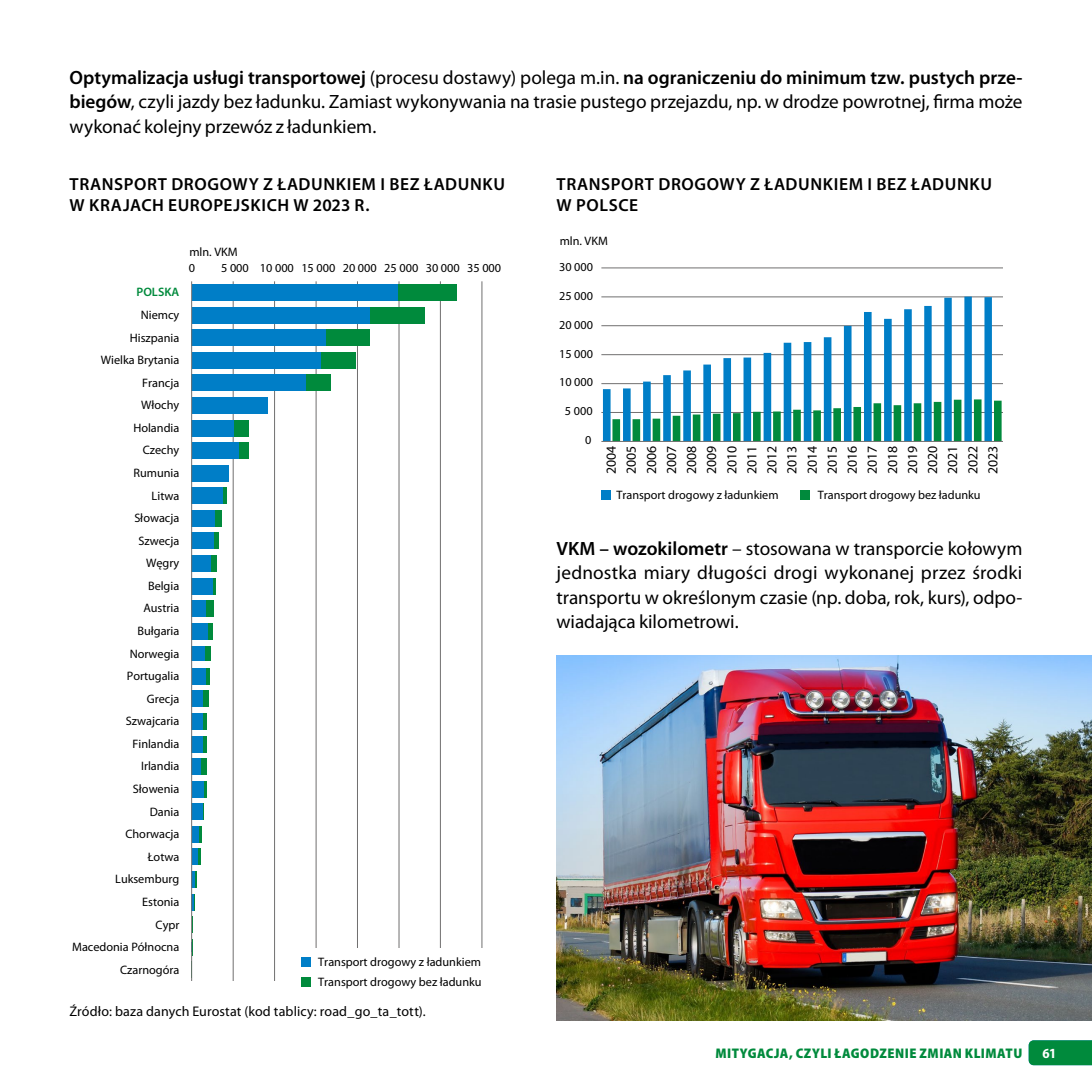
<style>
.page{position:relative;width:1092px;height:1092px;background:#fff}
.page>*{position:absolute;margin:0;border:0;box-sizing:border-box;transform-origin:0 0}
.t1{font:19.25px/24.5px "Myriad Pro";letter-spacing:-.005em;color:#000;text-align:justify}
.t2{font:600 17.5px/21px "Myriad Pro";letter-spacing:.035em;color:#000}
.t3{font:14px "Myriad Pro";letter-spacing:.005em;color:#000}
.t4{font:900 semi-condensed 14px "Myriad Pro";letter-spacing:.035em;color:#008a3c}
.t5{font:700 semi-condensed 14px "Myriad Pro";color:#fff}
.t6{font:13.83px/20.1px "Myriad Pro";color:#000;text-align:justify}
.t7{font:12.25px/22.6px "Myriad Pro";color:#000}
.t8{font:600 12.25px "Myriad Pro";color:#008a3c}
.s1{font-weight:600}
</style>
<div class="page">
<div style="left:1028px;top:1040px;width:63px;height:25px;background:#008a3c"></div>
<div style="left:800px;top:490px;width:9px;height:10px;background:#008a3c"></div>
<div style="left:600px;top:490px;width:10px;height:10px;background:#007ec7"></div>
<hr style="left:601px;top:267px;width:401px;height:1px;background:#706f6f">
<hr style="left:601px;top:296px;width:401px;height:1px;background:#706f6f">
<hr style="left:601px;top:325px;width:401px;height:1px;background:#706f6f">
<hr style="left:601px;top:354px;width:401px;height:1px;background:#706f6f">
<hr style="left:601px;top:383px;width:401px;height:1px;background:#706f6f">
<hr style="left:601px;top:412px;width:401px;height:1px;background:#706f6f">
<svg style="left:603px;top:296px;width:388px;height:145px"></svg>
<svg style="left:612px;top:399px;width:389px;height:42px"></svg>
<hr style="left:601px;top:441px;width:401px;height:1px;background:#706f6f">
<hr style="left:481px;top:281px;width:1px;height:699px;background:#706f6f">
<hr style="left:440px;top:281px;width:1px;height:699px;background:#706f6f">
<hr style="left:398px;top:281px;width:1px;height:699px;background:#706f6f">
<hr style="left:357px;top:281px;width:1px;height:699px;background:#706f6f">
<hr style="left:316px;top:281px;width:1px;height:699px;background:#706f6f">
<hr style="left:274px;top:281px;width:1px;height:699px;background:#706f6f">
<hr style="left:233px;top:281px;width:1px;height:699px;background:#706f6f">
<div style="left:192px;top:284px;width:206px;height:17px;background:#007ec7"></div>
<div style="left:192px;top:307px;width:178px;height:16px;background:#007ec7"></div>
<div style="left:192px;top:329px;width:134px;height:17px;background:#007ec7"></div>
<div style="left:192px;top:352px;width:129px;height:16px;background:#007ec7"></div>
<div style="left:192px;top:374px;width:114px;height:17px;background:#007ec7"></div>
<div style="left:192px;top:397px;width:75px;height:16px;background:#007ec7"></div>
<div style="left:192px;top:420px;width:42px;height:16px;background:#007ec7"></div>
<div style="left:192px;top:442px;width:47px;height:16px;background:#007ec7"></div>
<div style="left:192px;top:465px;width:37px;height:16px;background:#007ec7"></div>
<div style="left:192px;top:487px;width:31px;height:17px;background:#007ec7"></div>
<div style="left:192px;top:510px;width:23px;height:16px;background:#007ec7"></div>
<div style="left:192px;top:532px;width:22px;height:17px;background:#007ec7"></div>
<div style="left:192px;top:555px;width:19px;height:16px;background:#007ec7"></div>
<div style="left:192px;top:578px;width:21px;height:16px;background:#007ec7"></div>
<div style="left:192px;top:600px;width:14px;height:16px;background:#007ec7"></div>
<div style="left:192px;top:623px;width:16px;height:16px;background:#007ec7"></div>
<div style="left:192px;top:646px;width:13px;height:15px;background:#007ec7"></div>
<div style="left:192px;top:668px;width:14px;height:16px;background:#007ec7"></div>
<div style="left:192px;top:690px;width:11px;height:17px;background:#007ec7"></div>
<div style="left:192px;top:713px;width:11px;height:16px;background:#007ec7"></div>
<div style="left:192px;top:735px;width:11px;height:17px;background:#007ec7"></div>
<div style="left:192px;top:758px;width:9px;height:16px;background:#007ec7"></div>
<div style="left:192px;top:781px;width:11px;height:16px;background:#007ec7"></div>
<div style="left:192px;top:803px;width:11px;height:16px;background:#007ec7"></div>
<div style="left:192px;top:826px;width:7px;height:16px;background:#007ec7"></div>
<div style="left:192px;top:848px;width:6px;height:17px;background:#007ec7"></div>
<hr style="left:192px;top:871px;width:3px;height:16px;background:#007ec7">
<div style="left:398px;top:284px;width:59px;height:17px;background:#008a3c"></div>
<div style="left:370px;top:307px;width:54px;height:16px;background:#008a3c"></div>
<div style="left:326px;top:329px;width:43px;height:17px;background:#008a3c"></div>
<div style="left:321px;top:352px;width:35px;height:16px;background:#008a3c"></div>
<div style="left:306px;top:374px;width:25px;height:17px;background:#008a3c"></div>
<div style="left:234px;top:420px;width:15px;height:16px;background:#008a3c"></div>
<div style="left:239px;top:442px;width:10px;height:16px;background:#008a3c"></div>
<hr style="left:223px;top:487px;width:4px;height:17px;background:#008a3c">
<div style="left:215px;top:510px;width:6px;height:16px;background:#008a3c"></div>
<div style="left:214px;top:532px;width:5px;height:17px;background:#008a3c"></div>
<div style="left:211px;top:555px;width:6px;height:16px;background:#008a3c"></div>
<hr style="left:213px;top:578px;width:3px;height:16px;background:#008a3c">
<div style="left:206px;top:600px;width:8px;height:16px;background:#008a3c"></div>
<div style="left:208px;top:623px;width:5px;height:16px;background:#008a3c"></div>
<div style="left:205px;top:646px;width:6px;height:15px;background:#008a3c"></div>
<hr style="left:206px;top:668px;width:4px;height:16px;background:#008a3c">
<div style="left:203px;top:690px;width:6px;height:17px;background:#008a3c"></div>
<hr style="left:203px;top:713px;width:4px;height:16px;background:#008a3c">
<hr style="left:203px;top:735px;width:4px;height:17px;background:#008a3c">
<div style="left:201px;top:758px;width:5px;height:16px;background:#008a3c"></div>
<hr style="left:203px;top:781px;width:3px;height:16px;background:#008a3c">
<svg style="left:203px;top:803px;width:1px;height:16px"></svg>
<hr style="left:199px;top:826px;width:3px;height:16px;background:#008a3c">
<hr style="left:198px;top:848px;width:3px;height:17px;background:#008a3c">
<svg style="left:195px;top:871px;width:1px;height:16px"></svg>
<svg style="left:192px;top:893px;width:3px;height:17px"></svg>
<svg style="left:192px;top:916px;width:1px;height:16px"></svg>
<svg style="left:192px;top:938px;width:1px;height:17px"></svg>
<svg style="left:192px;top:961px;width:1px;height:16px"></svg>
<hr style="left:191px;top:281px;width:1px;height:699px;background:#706f6f">
<div style="left:293px;top:948px;width:194px;height:55px;background:#fff"></div>
<div style="left:301px;top:977px;width:10px;height:9px;background:#008a3c"></div>
<div style="left:301px;top:957px;width:10px;height:9px;background:#007ec7"></div>
<img style="left:556px;top:655px;width:535px;height:365px">
<p class="t1" style="left:69px;top:66px;width:954px"><span class="s1">Optymalizacja usługi transportowej</span> (procesu dostawy) polega m.in. <span class="s1">na ograniczeniu do minimum tzw. pustych prze&shy;biegów</span>, czyli jazdy bez ładunku. Zamiast wykonywania na trasie pustego przejazdu, np. w drodze powrotnej, firma może wykonać kolejny przewóz z ładunkiem.</p>
<h2 class="t2" style="left:70px;top:174px;width:437px">TRANSPORT DROGOWY Z ŁADUNKIEM I BEZ ŁADUNKU<br>W KRAJACH EUROPEJSKICH W 2023 R.</h2>
<h2 class="t2" style="left:556px;top:174px;width:437px">TRANSPORT DROGOWY Z ŁADUNKIEM I BEZ ŁADUNKU<br>W POLSCE</h2>
<p class="t8" style="left:136px;top:285px;width:44px">POLSKA</p>
<p class="t7" style="left:72px;top:304px;width:109px;text-align:right">Niemcy<br>Hiszpania<br>Wielka Brytania<br>Francja<br>Włochy<br>Holandia<br>Czechy<br>Rumunia<br>Litwa<br>Słowacja<br>Szwecja<br>Węgry<br>Belgia<br>Austria<br>Bułgaria<br>Norwegia<br>Portugalia<br>Grecja<br>Szwajcaria<br>Finlandia<br>Irlandia<br>Słowenia<br>Dania<br>Chorwacja<br>Łotwa<br>Luksemburg<br>Estonia<br>Cypr<br>Macedonia Północna<br>Czarnogóra</p>
<p class="t7" style="left:189px;top:244px;width:50px;line-height:15.9px">mln. VKM<br>0</p>
<p class="t7" style="left:221px;top:257px;width:281px">5 000 10 000 15 000 20 000 25 000 30 000 35 000</p>
<p class="t7" style="left:318px;top:952px;width:165px;line-height:19.8px">Transport drogowy z ładunkiem<br>Transport drogowy bez ładunku</p>
<p class="t3" style="left:69px;top:1003px;width:357px">Źródło: baza danych Eurostat (kod tablicy: road_go_ta_tott).</p>
<p class="t7" style="left:559px;top:230px;width:50px">mln. VKM</p>
<p class="t7" style="left:559px;top:256px;width:35px">30 000</p>
<p class="t7" style="left:559px;top:284px;width:35px">25 000</p>
<p class="t7" style="left:559px;top:313px;width:35px">20 000</p>
<p class="t7" style="left:559px;top:342px;width:35px">15 000</p>
<p class="t7" style="left:559px;top:371px;width:35px">10 000</p>
<p class="t7" style="left:565px;top:400px;width:29px">5 000</p>
<p class="t7" style="left:585px;top:429px;width:8px">0</p>
<p class="t6" style="left:601px;top:474px;width:30px;rotate:-90deg">2004<br>2005<br>2006<br>2007<br>2008<br>2009<br>2010<br>2011<br>2012<br>2013<br>2014<br>2015<br>2016<br>2017<br>2018<br>2019<br>2020<br>2021<br>2022<br>2023</p>
<p class="t7" style="left:616px;top:484px;width:164px">Transport drogowy z ładunkiem</p>
<p class="t7" style="left:817px;top:484px;width:164px">Transport drogowy bez ładunku</p>
<h1 class="t1" style="left:556px;top:536px;width:467px"><span class="s1">VKM – wozokilometr</span> – stosowana w transporcie kołowym jednostka miary długości drogi wykonanej przez środki transportu w określonym czasie (np. doba, rok, kurs), odpo&shy;wiadająca kilometrowi.</h1>
<p class="t4" style="left:715px;top:1045px;width:308px">MITYGACJA, CZYLI ŁAGODZENIE ZMIAN KLIMATU</p>
<p class="t5" style="left:1042px;top:1045px;width:15px">61</p>
</div>
